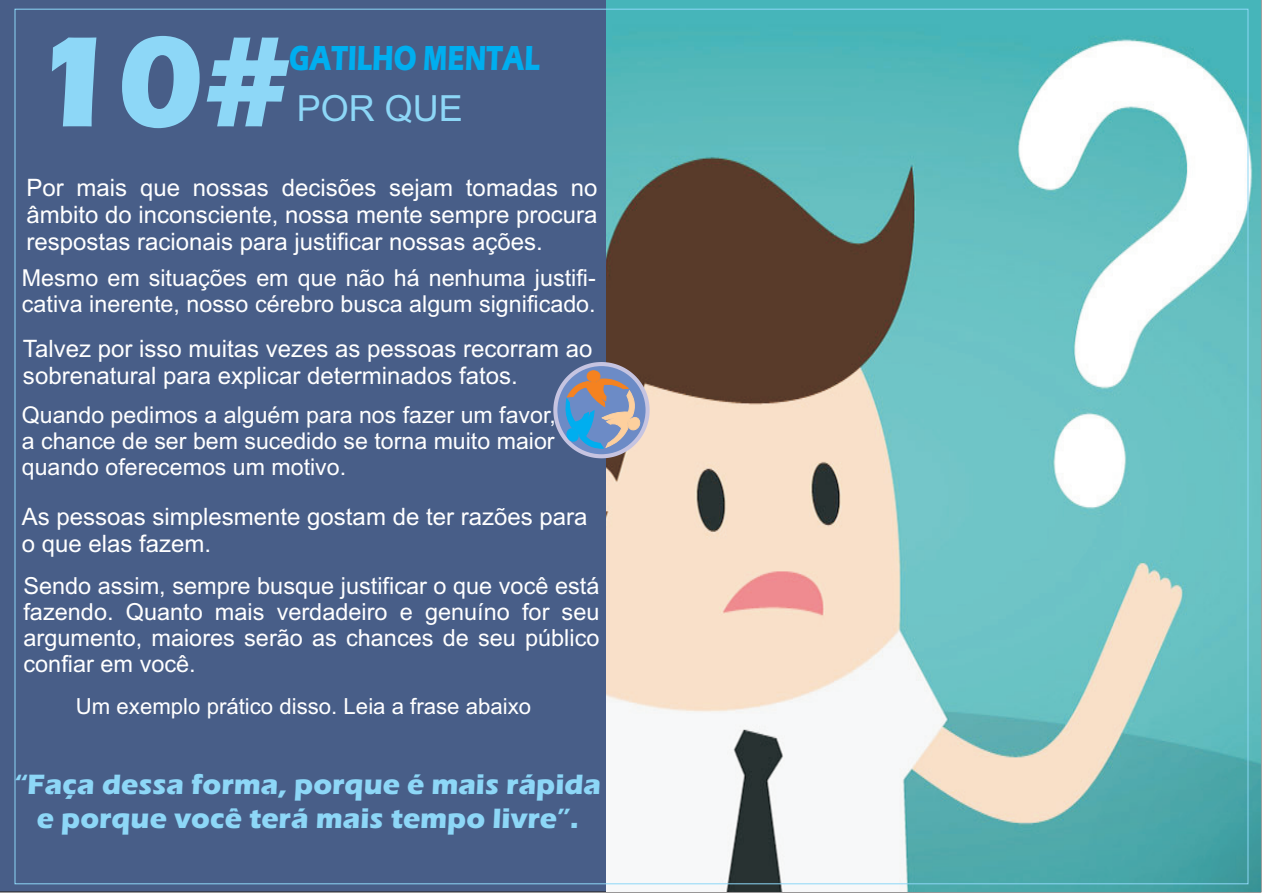
<style>
.page{position:relative;width:1263px;height:893px;background:#fff}
.page>*{position:absolute;margin:0;border:0;box-sizing:border-box;transform-origin:0 0}
.t1{font:700 133.35px "Eras ITC";color:#8dd7f7}
.t2{font:700 36px "Eras ITC";color:#00aeef;scale:.73 1}
.t3{font:36px "Arial";color:#8dd7f7}
.t4{font:700 28.95px/33.2px "Eras ITC";color:#8dd7f7;text-align:center}
.t5{font:24px/26.8px "Arial";color:#fff}
.t6{font:23.55px/26.2px "Arial";color:#fff;text-align:justify}
.t7{font:23.25px/26.1px "Arial";color:#fff}
.t8{font:23.1px/25.8px "Arial";color:#fff;text-align:justify}
.t9{font:22.2px "Arial";color:#fff}
</style>
<div class="page">
<div style="left:0;top:0;width:607px;height:892px;background:#485e88"></div>
<img style="left:607px;top:0;width:654px;height:892px">
<svg style="left:553px;top:362px;width:97px;height:96px"></svg>
<h1 class="t1" style="left:30px;top:33px;width:262px">10#</h1>
<h2 class="t2" style="left:289px;top:45px;width:345px">GATILHO MENTAL</h2>
<h2 class="t3" style="left:297px;top:95px;width:168px">POR QUE</h2>
<p class="t5" style="left:26px;top:176px;width:572px;text-align:justify">Por mais que nossas decisões sejam tomadas no âmbito do inconsciente, nossa mente sempre procura respostas racionais para justificar nossas ações.</p>
<p class="t7" style="left:22px;top:267px;width:575px">Mesmo em situações em que não há nenhuma justifi&shy;cativa inerente, nosso cérebro busca algum significado.</p>
<p class="t5" style="left:23px;top:338px;width:571px">Talvez por isso muitas vezes as pessoas recorram ao sobrenatural para explicar determinados fatos.</p>
<p class="t8" style="left:22px;top:404px;width:536px">Quando pedimos a alguém para nos fazer um favor, a chance de ser bem sucedido se torna muito maior quando oferecemos um motivo.</p>
<p class="t5" style="left:22px;top:505px;width:567px">As pessoas simplesmente gostam de ter razões para o que elas fazem.</p>
<p class="t6" style="left:23px;top:574px;width:577px">Sendo assim, sempre busque justificar o que você está fazendo. Quanto mais verdadeiro e genuíno for seu argumento, maiores serão as chances de seu público confiar em você.</p>
<p class="t9" style="left:76px;top:697px;width:457px">Um exemplo prático disso. Leia a frase abaixo</p>
<p class="t4" style="left:15px;top:771px;width:588px">“Faça dessa forma, porque é mais rápida e porque você terá mais tempo livre”.</p>
</div>
